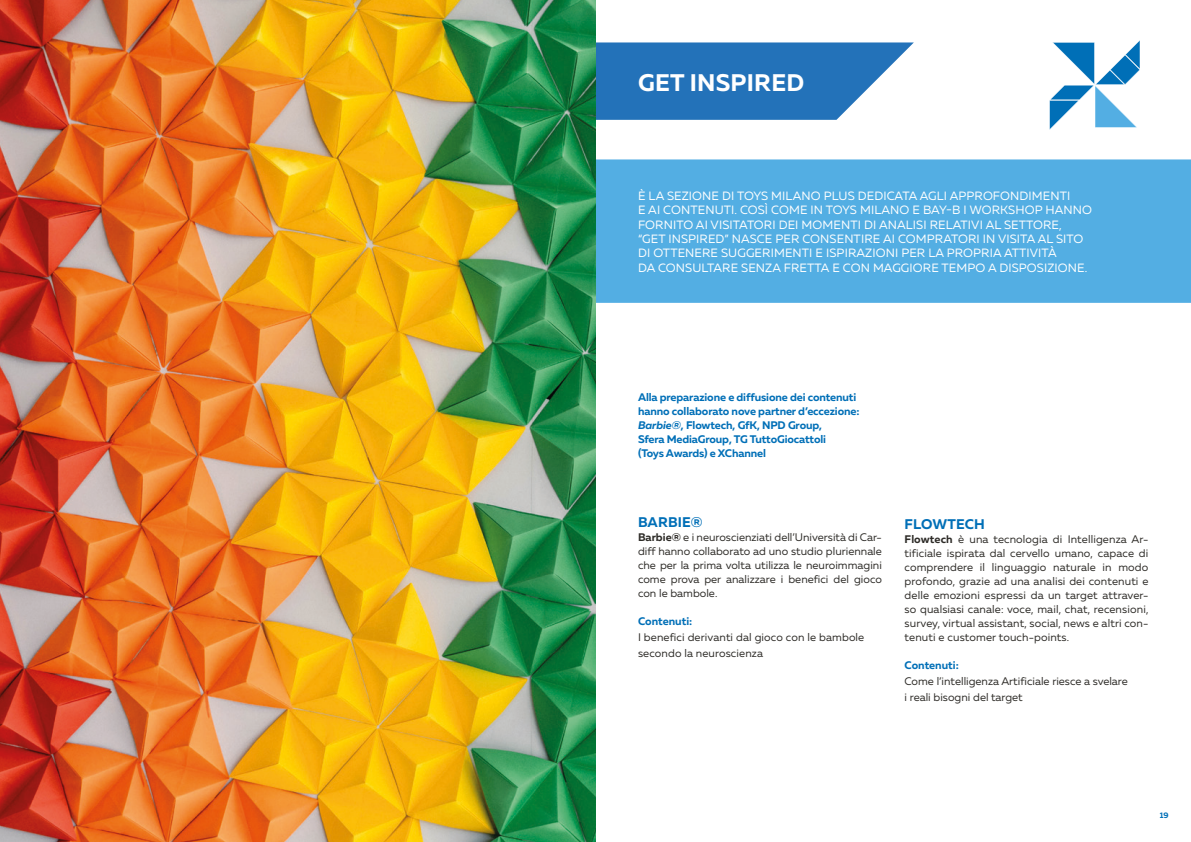
<style>
.page{position:relative;width:1191px;height:842px;background:#fff}
.page>*{position:absolute;margin:0;border:0;box-sizing:border-box;transform-origin:0 0}
.t1{font:700 24px "Muller";letter-spacing:.01em;color:#fff}
.t2{font:700 14px "Muller";letter-spacing:.01em;color:#006fb7}
.t3{font:12px/14.4px "Muller";letter-spacing:.01em;color:#fff}
.t4{font:11px/14px "Muller";color:#2d2b27;text-align:justify}
.t5{font:700 11px/14px "Muller";letter-spacing:-.01em;color:#006fb7}
.t6{font:700 8px "Muller";color:#006fb7}
.s1{font-style:italic}
.s2{font-weight:700}
</style>
<div class="page">
<svg style="left:595px;top:42px;width:319px;height:78px"></svg>
<div style="left:595px;top:159px;width:596px;height:144px;background:#53aee3"></div>
<img style="left:0;top:0;width:595px;height:842px">
<svg style="left:1049px;top:40px;width:91px;height:90px"></svg>
<h1 class="t1" style="left:638px;top:67px;width:168px">GET INSPIRED</h1>
<p class="t3" style="left:638px;top:188px;width:455px">È LA SEZIONE DI TOYS MILANO PLUS DEDICATA AGLI APPROFONDIMENTI<br>E AI CONTENUTI. COSÌ COME IN TOYS MILANO E BAY-B I WORKSHOP HANNO FORNITO AI VISITATORI DEI MOMENTI DI ANALISI RELATIVI AL SETTORE, “GET INSPIRED” NASCE PER CONSENTIRE AI COMPRATORI IN VISITA AL SITO DI OTTENERE SUGGERIMENTI E ISPIRAZIONI PER LA PROPRIA ATTIVITÀ<br>DA CONSULTARE SENZA FRETTA E CON MAGGIORE TEMPO A DISPOSIZIONE.</p>
<p class="t5" style="left:638px;top:390px;width:223px">Alla preparazione e diffusione dei contenuti hanno collaborato nove partner d’eccezione:<br><span class="s1">Barbie®</span>, Flowtech, GfK, NPD Group,<br>Sfera MediaGroup, TG TuttoGiocattoli<br>(Toys Awards) e XChannel</p>
<p class="t2" style="left:638px;top:514px;width:66px">BARBIE®</p>
<p class="t4" style="left:638px;top:530px;width:245px"><span class="s2">Barbie®</span> e i neuroscienziati dell’Università di Car&shy;diff hanno collaborato ad uno studio pluriennale che per la prima volta utilizza le neuroimmagini come prova per analizzare i benefici del gioco con le bambole.</p>
<p class="t5" style="left:638px;top:614px;width:56px">Contenuti:</p>
<p class="t4" style="left:638px;top:629px;width:228px;line-height:16px">I benefici derivanti dal gioco con le bambole secondo la neuroscienza</p>
<p class="t2" style="left:904px;top:516px;width:82px">FLOWTECH</p>
<p class="t4" style="left:904px;top:532px;width:245px"><span class="s2">Flowtech</span> è una tecnologia di Intelligenza Ar&shy;tificiale ispirata dal cervello umano, capace di comprendere il linguaggio naturale in modo profondo, grazie ad una analisi dei contenuti e delle emozioni espressi da un target attraver&shy;so qualsiasi canale: voce, mail, chat, recensioni, survey, virtual assistant, social, news e altri con&shy;tenuti e customer touch-points.</p>
<p class="t5" style="left:904px;top:658px;width:56px">Contenuti:</p>
<p class="t4" style="left:904px;top:673px;width:225px;line-height:16px">Come l’intelligenza Artificiale riesce a svelare i reali bisogni del target</p>
<p class="t6" style="left:1159px;top:811px;width:10px">19</p>
</div>
